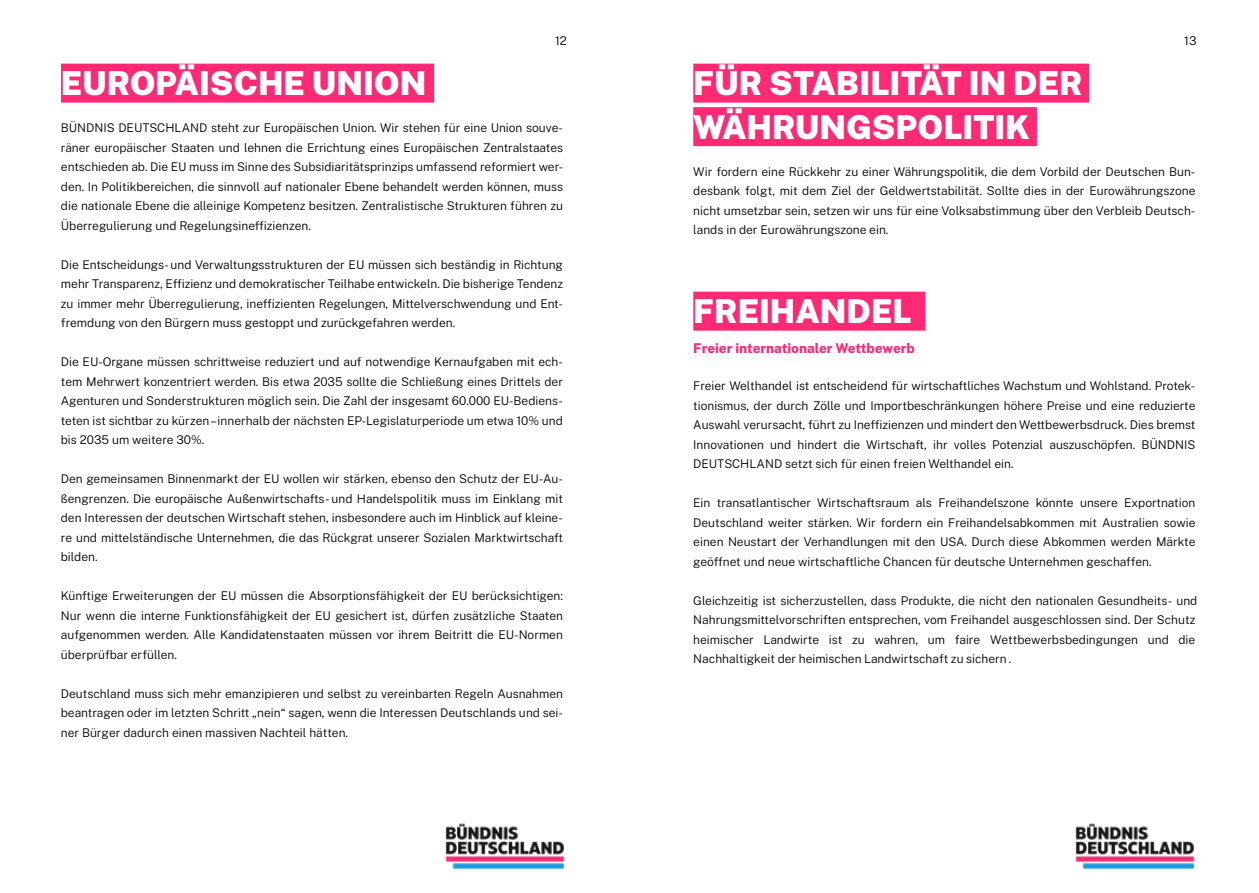
<style>
.page{position:relative;width:1259px;height:893px;background:#fff}
.page>*{position:absolute;margin:0;border:0;box-sizing:border-box;transform-origin:0 0}
.t1{font:900 33px/43.5px "Public Sans";color:#fff}
.t2{font:800 13.5px "Public Sans";color:#ff2974}
.t3{font:300 12px/19.5px "Public Sans";color:#000;text-align:justify}
</style>
<div class="page">
<img style="left:445px;top:823px;width:120px;height:47px">
<img style="left:1075px;top:823px;width:120px;height:47px">
<div style="left:61px;top:64px;width:373px;height:39px;background:#ff2974"></div>
<div style="left:693px;top:64px;width:396px;height:39px;background:#ff2974"></div>
<div style="left:693px;top:107px;width:344px;height:39px;background:#ff2974"></div>
<div style="left:693px;top:292px;width:232px;height:39px;background:#ff2974"></div>
<p class="t3" style="left:555px;top:31px;width:13px">12</p>
<p class="t3" style="left:1184px;top:31px;width:14px">13</p>
<h1 class="t1" style="left:61px;top:60px;width:367px">EUROPÄISCHE UNION</h1>
<p class="t3" style="left:61px;top:118px;width:504px">BÜNDNIS DEUTSCHLAND steht zur Europäischen Union. Wir stehen für eine Union souve&shy;räner europäischer Staaten und lehnen die Errichtung eines Europäischen Zentralstaates entschieden ab. Die EU muss im Sinne des Subsidiaritätsprinzips umfassend reformiert wer&shy;den. In Politikbereichen, die sinnvoll auf nationaler Ebene behandelt werden können, muss die nationale Ebene die alleinige Kompetenz besitzen. Zentralistische Strukturen führen zu Überregulierung und Regelungsineffizienzen.</p>
<p class="t3" style="left:61px;top:254px;width:504px">Die Entscheidungs- und Verwaltungsstrukturen der EU müssen sich beständig in Richtung mehr Transparenz, Effizienz und demokratischer Teilhabe entwickeln. Die bisherige Tendenz zu immer mehr Überregulierung, ineffizienten Regelungen, Mittelverschwendung und Ent&shy;fremdung von den Bürgern muss gestoppt und zurückgefahren werden.</p>
<p class="t3" style="left:61px;top:352px;width:503px">Die EU-Organe müssen schrittweise reduziert und auf notwendige Kernaufgaben mit ech&shy;tem Mehrwert konzentriert werden. Bis etwa 2035 sollte die Schließung eines Drittels der Agenturen und Sonderstrukturen möglich sein. Die Zahl der insgesamt 60.000 EU-Bediens&shy;teten ist sichtbar zu kürzen– innerhalb der nächsten EP-Legislaturperiode um etwa 10% und bis 2035 um weitere 30%.</p>
<p class="t3" style="left:61px;top:469px;width:504px">Den gemeinsamen Binnenmarkt der EU wollen wir stärken, ebenso den Schutz der EU-Au&shy;ßengrenzen. Die europäische Außenwirtschafts- und Handelspolitik muss im Einklang mit den Interessen der deutschen Wirtschaft stehen, insbesondere auch im Hinblick auf kleine&shy;re und mittelständische Unternehmen, die das Rückgrat unserer Sozialen Marktwirtschaft bilden.</p>
<p class="t3" style="left:61px;top:586px;width:503px">Künftige Erweiterungen der EU müssen die Absorptionsfähigkeit der EU berücksichtigen:<br>Nur wenn die interne Funktionsfähigkeit der EU gesichert ist, dürfen zusätzliche Staaten aufgenommen werden. Alle Kandidatenstaaten müssen vor ihrem Beitritt die EU-Normen überprüfbar erfüllen.</p>
<p class="t3" style="left:61px;top:683px;width:503px">Deutschland muss sich mehr emanzipieren und selbst zu vereinbarten Regeln Ausnahmen beantragen oder im letzten Schritt „nein“ sagen, wenn die Interessen Deutschlands und sei&shy;ner Bürger dadurch einen massiven Nachteil hätten.</p>
<h1 class="t1" style="left:693px;top:60px;width:391px">FÜR STABILITÄT IN DER<br>WÄHRUNGSPOLITIK</h1>
<p class="t3" style="left:693px;top:161px;width:503px">Wir fordern eine Rückkehr zu einer Währungspolitik, die dem Vorbild der Deutschen Bun&shy;desbank folgt, mit dem Ziel der Geldwertstabilität. Sollte dies in der Eurowährungszone nicht umsetzbar sein, setzen wir uns für eine Volksabstimmung über den Verbleib Deutsch&shy;lands in der Eurowährungszone ein.</p>
<h1 class="t1" style="left:693px;top:288px;width:220px">FREIHANDEL</h1>
<p class="t2" style="left:693px;top:339px;width:223px">Freier internationaler Wettbewerb</p>
<p class="t3" style="left:693px;top:376px;width:504px">Freier Welthandel ist entscheidend für wirtschaftliches Wachstum und Wohlstand. Protek&shy;tionismus, der durch Zölle und Importbeschränkungen höhere Preise und eine reduzierte Auswahl verursacht, führt zu Ineffizienzen und mindert den Wettbewerbsdruck. Dies bremst Innovationen und hindert die Wirtschaft, ihr volles Potenzial auszuschöpfen. BÜNDNIS DEUTSCHLAND setzt sich für einen freien Welthandel ein.</p>
<p class="t3" style="left:693px;top:493px;width:504px">Ein transatlantischer Wirtschaftsraum als Freihandelszone könnte unsere Exportnation Deutschland weiter stärken. Wir fordern ein Freihandelsabkommen mit Australien sowie einen Neustart der Verhandlungen mit den USA. Durch diese Abkommen werden Märkte geöffnet und neue wirtschaftliche Chancen für deutsche Unternehmen geschaffen.</p>
<p class="t3" style="left:693px;top:590px;width:505px;text-align:left">Gleichzeitig ist sicherzustellen, dass Produkte, die nicht den nationalen Gesundheits- und Nahrungsmittelvorschriften entsprechen, vom Freihandel ausgeschlossen sind. Der Schutz heimischer Landwirte ist zu wahren, um faire Wettbewerbsbedingungen und die Nachhaltigkeit der heimischen Landwirtschaft zu sichern .</p>
</div>
